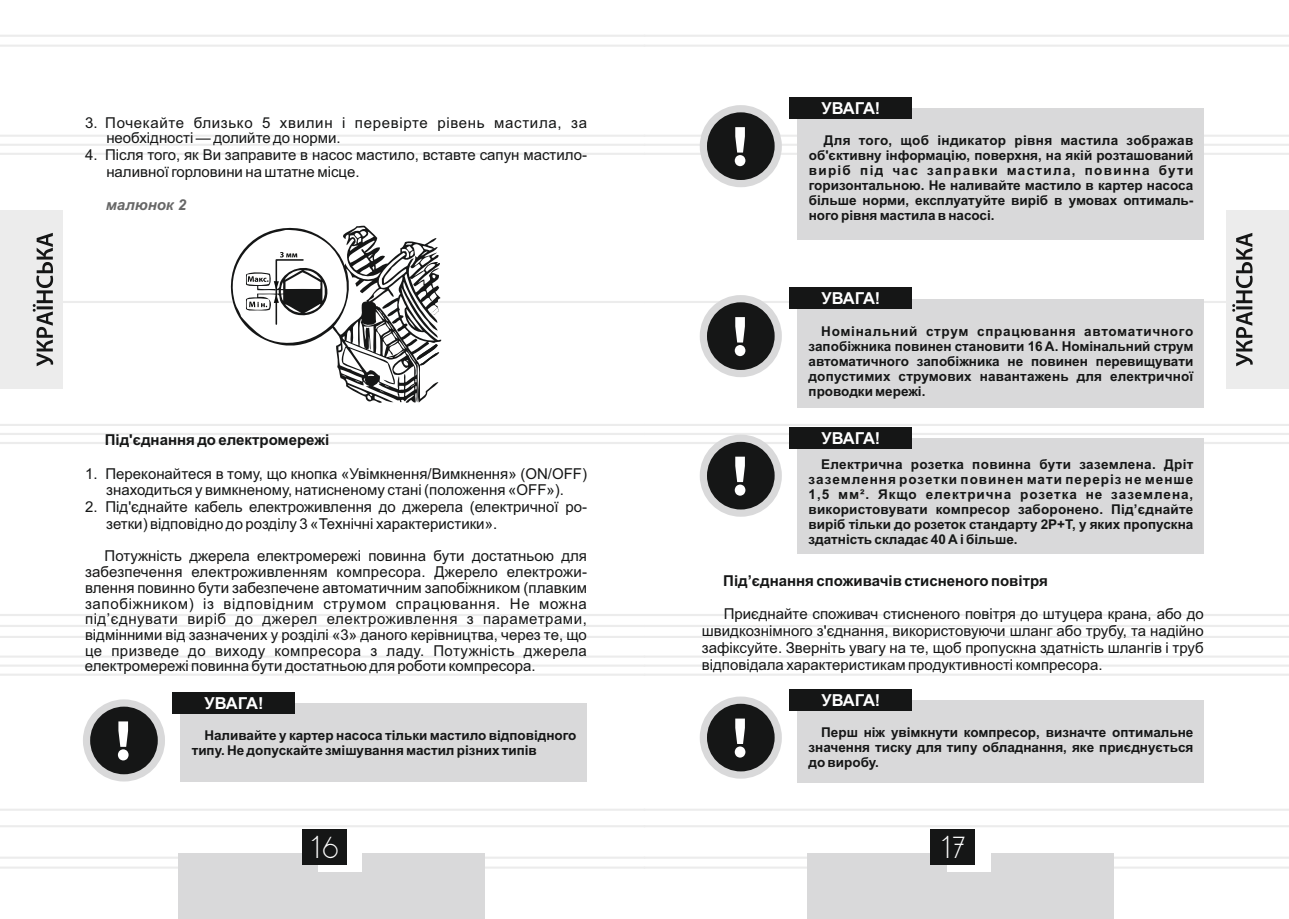
<style>
.page{position:relative;width:1289px;height:919px;background:#fff}
.page>*{position:absolute;margin:0;border:0;box-sizing:border-box;transform-origin:0 0}
.t1{font:26.25px "DS Standart Cyr";color:#fff}
.t2{font:700 16.5px "Arial";letter-spacing:-.025em;color:#fff}
.t3{font:15px/15.8px "Arial";color:#151616}
.t4{font:15px/15.8px "Arial";letter-spacing:.045em;color:#151616}
.t5{font:700 15px "Arial";color:#151616}
.t6{font:italic 700 15px "Arial";color:#676767}
.t7{font:700 13.5px/15.1px "Arial";color:#151616;text-align:justify}
</style>
<div class="page">
<hr style="left:644px;top:424px;width:644px;height:2px;background:#ececec">
<hr style="left:644px;top:442px;width:644px;height:2px;background:#ececec">
<hr style="left:644px;top:614px;width:644px;height:2px;background:#ececec">
<hr style="left:644px;top:635px;width:644px;height:3px;background:#ececec">
<hr style="left:644px;top:655px;width:644px;height:2px;background:#ececec">
<hr style="left:644px;top:673px;width:644px;height:2px;background:#ececec">
<hr style="left:644px;top:856px;width:644px;height:2px;background:#ececec">
<hr style="left:644px;top:866px;width:644px;height:2px;background:#ececec">
<hr style="left:644px;top:35px;width:644px;height:2px;background:#ececec">
<hr style="left:644px;top:45px;width:644px;height:2px;background:#ececec">
<hr style="left:644px;top:808px;width:644px;height:2px;background:#ececec">
<hr style="left:644px;top:825px;width:644px;height:2px;background:#ececec">
<hr style="left:644px;top:301px;width:644px;height:2px;background:#ececec">
<hr style="left:0;top:424px;width:644px;height:2px;background:#ececec">
<svg style="left:0;top:432px;width:1288px;height:4px"></svg>
<hr style="left:0;top:442px;width:644px;height:2px;background:#ececec">
<hr style="left:0;top:614px;width:644px;height:2px;background:#ececec">
<hr style="left:0;top:625px;width:1288px;height:2px;background:#ececec">
<hr style="left:0;top:635px;width:644px;height:3px;background:#ececec">
<hr style="left:0;top:655px;width:644px;height:2px;background:#ececec">
<hr style="left:0;top:664px;width:1288px;height:3px;background:#f1f1f1">
<hr style="left:0;top:673px;width:644px;height:2px;background:#ececec">
<hr style="left:0;top:856px;width:644px;height:2px;background:#ececec">
<hr style="left:0;top:866px;width:644px;height:2px;background:#ececec">
<hr style="left:0;top:35px;width:644px;height:2px;background:#ececec">
<hr style="left:0;top:45px;width:644px;height:2px;background:#ececec">
<hr style="left:0;top:808px;width:644px;height:2px;background:#ececec">
<hr style="left:0;top:825px;width:644px;height:2px;background:#ececec">
<hr style="left:0;top:301px;width:644px;height:2px;background:#ececec">
<div style="left:178px;top:853px;width:307px;height:65px;background:#d9d9da"></div>
<div style="left:318px;top:832px;width:44px;height:39px;background:#fff"></div>
<div style="left:301px;top:829px;width:45px;height:36px;background:#151616"></div>
<div style="left:0;top:210px;width:62px;height:179px;background:#ececec"></div>
<svg style="left:33px;top:233px;width:20px;height:133px"></svg>
<div style="left:807px;top:853px;width:306px;height:65px;background:#d9d9da"></div>
<div style="left:946px;top:832px;width:44px;height:39px;background:#fff"></div>
<div style="left:930px;top:829px;width:45px;height:36px;background:#151616"></div>
<div style="left:1226px;top:210px;width:62px;height:179px;background:#ececec"></div>
<svg style="left:1232px;top:233px;width:20px;height:133px"></svg>
<div style="left:83px;top:699px;width:82px;height:82px;border:14px solid #d9d9da;border-radius:50%"></div>
<div style="left:90px;top:706px;width:68px;height:68px;background:#151616;border-radius:50%"></div>
<svg style="left:118px;top:721px;width:11px;height:39px"></svg>
<div style="left:180px;top:703px;width:407px;height:78px;background:#d9d9da"></div>
<div style="left:172px;top:691px;width:122px;height:22px;background:#151616"></div>
<svg style="left:230px;top:225px;width:211px;height:178px"></svg>
<div style="left:699px;top:295px;width:82px;height:82px;border:14px solid #d9d9da;border-radius:50%"></div>
<div style="left:707px;top:302px;width:67px;height:68px;background:#151616;border-radius:50%"></div>
<svg style="left:734px;top:317px;width:11px;height:39px"></svg>
<div style="left:797px;top:299px;width:406px;height:108px;background:#d9d9da"></div>
<div style="left:789px;top:287px;width:122px;height:22px;background:#151616"></div>
<div style="left:699px;top:434px;width:82px;height:82px;border:14px solid #d9d9da;border-radius:50%"></div>
<div style="left:707px;top:442px;width:67px;height:67px;background:#151616;border-radius:50%"></div>
<svg style="left:734px;top:456px;width:11px;height:39px"></svg>
<div style="left:797px;top:438px;width:406px;height:115px;background:#d9d9da"></div>
<div style="left:789px;top:427px;width:122px;height:21px;background:#151616"></div>
<div style="left:699px;top:696px;width:82px;height:82px;border:14px solid #d9d9da;border-radius:50%"></div>
<div style="left:707px;top:703px;width:67px;height:68px;background:#151616;border-radius:50%"></div>
<svg style="left:734px;top:718px;width:11px;height:39px"></svg>
<div style="left:797px;top:700px;width:406px;height:82px;background:#d9d9da"></div>
<div style="left:789px;top:689px;width:122px;height:21px;background:#151616"></div>
<div style="left:699px;top:105px;width:82px;height:82px;border:14px solid #d9d9da;border-radius:50%"></div>
<div style="left:707px;top:112px;width:67px;height:68px;background:#151616;border-radius:50%"></div>
<svg style="left:0;top:127px;width:1288px;height:39px"></svg>
<div style="left:797px;top:109px;width:406px;height:131px;background:#d9d9da"></div>
<div style="left:789px;top:97px;width:122px;height:22px;background:#151616"></div>
<p class="t4" style="left:106px;top:116px;width:482px;text-indent:-21px">3. Почекайте близько 5 хвилин і перевірте рівень мастила, за необхідності — долийте до норми.</p>
<p class="t3" style="left:106px;top:148px;width:482px;line-height:16.8px;text-indent:-21px">4. Після того, як Ви заправите в насос мастило, вставте сапун мастило&shy;наливної горловини на штатне місце.</p>
<p class="t6" style="left:106px;top:199px;width:82px">малюнок 2</p>
<p class="t5" style="left:105px;top:434px;width:226px">Під'єднання до електромережі</p>
<p class="t3" style="left:85px;top:466px;width:503px;line-height:16.8px;text-align:center">1. Переконайтеся в тому, що кнопка «Увімкнення/Вимкнення» (ON/ОFF) знаходиться у вимкненому, натисненому стані (положення «ОFF»).</p>
<p class="t3" style="left:106px;top:500px;width:482px;line-height:16.8px;text-indent:-21px">2. Під'єднайте кабель електроживлення до джерела (електричної ро&shy;зетки) відповідно до розділу 3 «Технічні характеристики».</p>
<p class="t3" style="left:85px;top:549px;width:503px;text-align:justify;text-indent:20px">Потужність джерела електромережі повинна бути достатньою для забезпечення електроживленням компресора. Джерело електрожи&shy;влення повинно бути забезпечене автоматичним запобіжником (плавким запобіжником) із відповідним струмом спрацювання. Не можна під’єднувати виріб до джерел електроживлення з параметрами, відмінними від зазначених у розділі «3» даного керівництва, через те, що це призведе до виходу компресора з ладу. Потужність джерела електромережі повинна бути достатньою для роботи компресора.</p>
<p class="t2" style="left:204px;top:696px;width:60px">УВАГА!</p>
<p class="t7" style="left:192px;top:728px;width:386px;text-indent:13px">Наливайте у картер насоса тільки мастило відповідного типу. Не допускайте змішування мастил різних типів</p>
<p class="t2" style="left:821px;top:102px;width:60px">УВАГА!</p>
<p class="t7" style="left:808px;top:134px;width:386px;text-indent:15px">Для того, щоб індикатор рівня мастила зображав об'єктивну інформацію, поверхня, на якій розташований виріб під час заправки мастила, повинна бути горизонтальною. Не наливайте мастило в картер насоса більше норми, експлуатуйте виріб в умовах оптималь&shy;ного рівня мастила в насосі.</p>
<p class="t2" style="left:821px;top:292px;width:60px">УВАГА!</p>
<p class="t7" style="left:808px;top:324px;width:386px;text-indent:13px">Номінальний струм спрацювання автоматичного запобіжника повинен становити 16 А. Номінальний струм автоматичного запобіжника не повинен перевищувати допустимих струмових навантажень для електричної проводки мережі.</p>
<p class="t2" style="left:821px;top:432px;width:60px">УВАГА!</p>
<p class="t7" style="left:808px;top:457px;width:386px;text-indent:13px">Електрична розетка повинна бути заземлена. Дріт заземлення розетки повинен мати переріз не менше 1,5 мм². Якщо електрична розетка не заземлена, використовувати компресор заборонено. Під’єднайте виріб тільки до розеток стандарту 2Р+Т, у яких пропускна здатність складає 40 А і більше.</p>
<p class="t5" style="left:723px;top:575px;width:326px">Під’єднання споживачів стисненого повітря</p>
<p class="t3" style="left:702px;top:607px;width:503px;line-height:16.8px;text-align:justify;text-indent:22px">Приєднайте споживач стисненого повітря до штуцера крана, або до швидкознімного з'єднання, використовуючи шланг або трубу, та надійно зафіксуйте. Зверніть увагу на те, щоб пропускна здатність шлангів і труб відповідала характеристикам продуктивності компресора.</p>
<p class="t2" style="left:821px;top:693px;width:60px">УВАГА!</p>
<p class="t7" style="left:808px;top:726px;width:386px;text-indent:13px">Перш ніж увімкнути компресор, визначте оптимальне значення тиску для типу обладнання, яке приєднується до виробу.</p>
<h1 class="t1" style="left:311px;top:836px;width:28px">16</h1>
<h1 class="t1" style="left:941px;top:836px;width:25px">17</h1>
</div>
